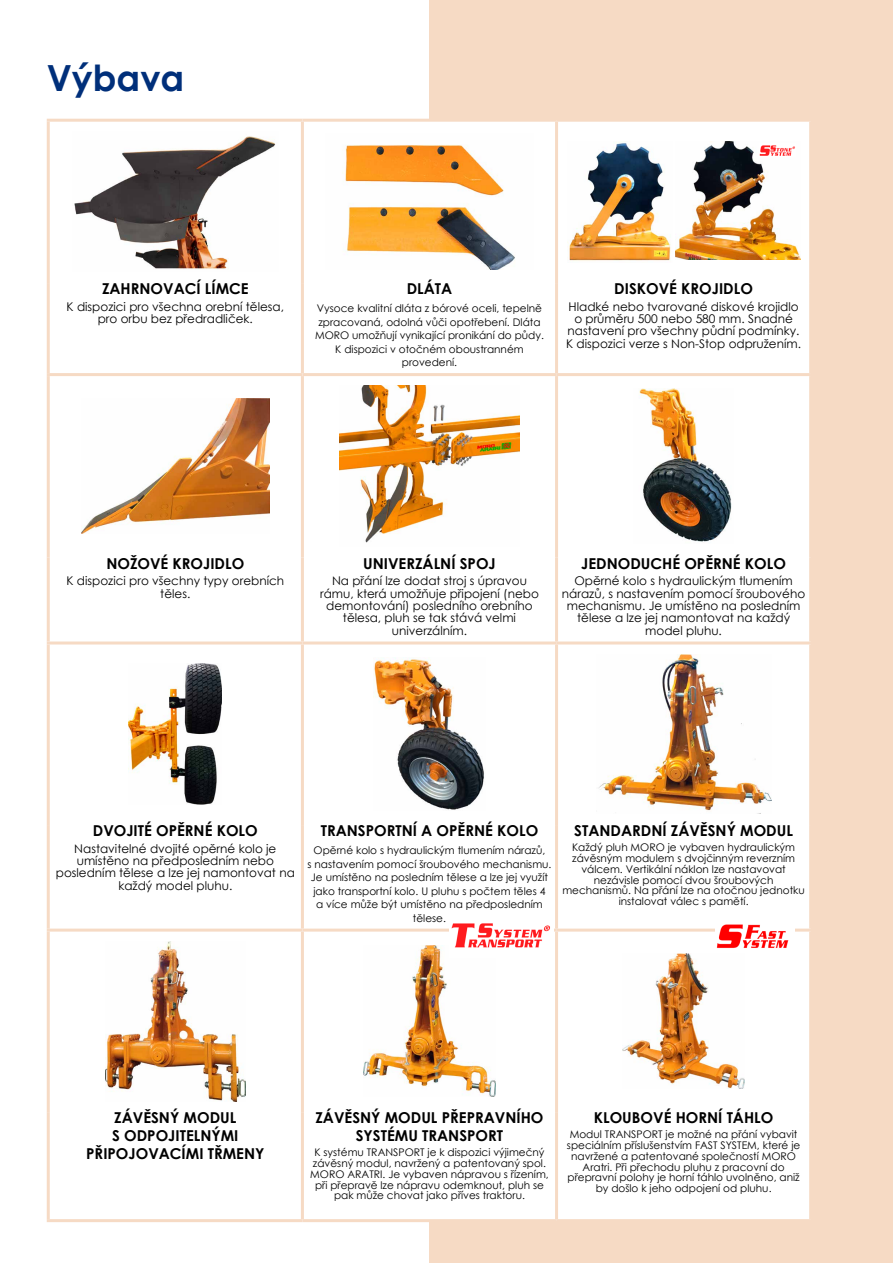
<style>
.page{position:relative;width:893px;height:1263px;background:#fff}
.page>*{position:absolute;margin:0;border:0;box-sizing:border-box;transform-origin:0 0}
.t1{font:700 36px "Century Gothic";color:#002f7a}
.t2{font:700 15px/18px "Century Gothic";color:#000;text-align:center}
.t3{font:12px/12.3px "Century Gothic";color:#000;text-align:center}
.t4{font:10.5px/10.8px "Century Gothic";color:#000;text-align:center}
</style>
<div class="page">
<div style="left:429px;top:0;width:464px;height:1263px;background:#f6dac4"></div>
<div style="left:50px;top:122px;width:759px;height:1097px;background:#fff"></div>
<hr style="left:47px;top:119px;width:255px;height:3px;background:#f6dac4">
<hr style="left:47px;top:122px;width:3px;height:161px;background:#f6dac4">
<hr style="left:302px;top:119px;width:255px;height:3px;background:#f6dac4">
<hr style="left:301px;top:122px;width:3px;height:161px;background:#f6dac4">
<hr style="left:555px;top:122px;width:3px;height:161px;background:#f6dac4">
<hr style="left:47px;top:283px;width:3px;height:90px;background:#f6dac4">
<hr style="left:301px;top:283px;width:3px;height:90px;background:#f6dac4">
<hr style="left:555px;top:283px;width:3px;height:90px;background:#f6dac4">
<hr style="left:47px;top:373px;width:255px;height:3px;background:#f6dac4">
<hr style="left:47px;top:376px;width:3px;height:181px;background:#f6dac4">
<hr style="left:302px;top:373px;width:255px;height:3px;background:#f6dac4">
<hr style="left:301px;top:376px;width:3px;height:181px;background:#f6dac4">
<hr style="left:557px;top:373px;width:255px;height:3px;background:#f6dac4">
<hr style="left:555px;top:376px;width:3px;height:181px;background:#f6dac4">
<hr style="left:47px;top:557px;width:3px;height:84px;background:#f6dac4">
<hr style="left:301px;top:557px;width:3px;height:84px;background:#f6dac4">
<hr style="left:555px;top:557px;width:3px;height:84px;background:#f6dac4">
<hr style="left:47px;top:641px;width:255px;height:3px;background:#f6dac4">
<hr style="left:47px;top:644px;width:3px;height:181px;background:#f6dac4">
<hr style="left:302px;top:641px;width:255px;height:3px;background:#f6dac4">
<hr style="left:301px;top:644px;width:3px;height:181px;background:#f6dac4">
<hr style="left:557px;top:641px;width:255px;height:3px;background:#f6dac4">
<hr style="left:555px;top:644px;width:3px;height:181px;background:#f6dac4">
<hr style="left:47px;top:825px;width:3px;height:103px;background:#f6dac4">
<hr style="left:301px;top:825px;width:3px;height:103px;background:#f6dac4">
<hr style="left:555px;top:825px;width:3px;height:103px;background:#f6dac4">
<hr style="left:47px;top:928px;width:255px;height:3px;background:#f6dac4">
<hr style="left:47px;top:931px;width:3px;height:181px;background:#f6dac4">
<hr style="left:302px;top:928px;width:255px;height:3px;background:#f6dac4">
<hr style="left:301px;top:931px;width:3px;height:181px;background:#f6dac4">
<hr style="left:557px;top:928px;width:255px;height:3px;background:#f6dac4">
<hr style="left:555px;top:931px;width:3px;height:181px;background:#f6dac4">
<hr style="left:47px;top:1112px;width:3px;height:107px;background:#f6dac4">
<hr style="left:301px;top:1112px;width:3px;height:107px;background:#f6dac4">
<hr style="left:555px;top:1112px;width:3px;height:107px;background:#f6dac4">
<hr style="left:47px;top:1219px;width:255px;height:3px;background:#f6dac4">
<hr style="left:302px;top:1219px;width:255px;height:3px;background:#f6dac4">
<img style="left:72px;top:131px;width:206px;height:141px">
<img style="left:325px;top:134px;width:209px;height:136px">
<img style="left:567px;top:141px;width:106px;height:121px">
<img style="left:676px;top:141px;width:124px;height:118px">
<img style="left:759px;top:143px;width:37px;height:13px">
<img style="left:82px;top:398px;width:187px;height:136px">
<img style="left:339px;top:386px;width:181px;height:160px">
<img style="left:633px;top:389px;width:101px;height:154px">
<img style="left:129px;top:663px;width:93px;height:141px">
<img style="left:373px;top:658px;width:113px;height:152px">
<img style="left:596px;top:654px;width:175px;height:160px">
<img style="left:105px;top:941px;width:140px;height:160px">
<img style="left:364px;top:946px;width:131px;height:150px">
<img style="left:622px;top:953px;width:123px;height:136px">
<img style="left:449px;top:919px;width:105px;height:39px">
<div style="left:715px;top:919px;width:80px;height:31px;background:#fff"></div>
<img style="left:717px;top:924px;width:72px;height:24px">
<img style="left:745px;top:924px;width:42px;height:15px">
<h1 class="t1" style="left:47px;top:50px;width:139px">Výbava</h1>
<h2 class="t2" style="left:102px;top:279px;width:148px">ZAHRNOVACÍ LÍMCE</h2>
<p class="t3" style="left:67px;top:300px;width:219px">K dispozici pro všechna orební tělesa, pro orbu bez předradliček.</p>
<h2 class="t2" style="left:407px;top:279px;width:47px">DLÁTA</h2>
<p class="t4" style="left:315px;top:301px;width:230px;line-height:13.5px">Vysoce kvalitní dláta z bórové oceli, tepelně zpracovaná, odolná vůči opotřebení. Dláta MORO umožňují vynikající pronikání do půdy.<br>K dispozici v otočném oboustranném provedení.</p>
<h2 class="t2" style="left:614px;top:279px;width:140px">DISKOVÉ KROJIDLO</h2>
<p class="t3" style="left:566px;top:300px;width:236px">Hladké nebo tvarované diskové krojidlo o průměru 500 nebo 580 mm. Snadné nastavení pro všechny půdní podmínky.<br>K dispozici verze s Non-Stop odpružením.</p>
<h2 class="t2" style="left:106px;top:554px;width:139px">NOŽOVÉ KROJIDLO</h2>
<p class="t3" style="left:67px;top:575px;width:219px">K dispozici pro všechny typy orebních těles.</p>
<h2 class="t2" style="left:363px;top:554px;width:134px">UNIVERZÁLNÍ SPOJ</h2>
<p class="t3" style="left:320px;top:575px;width:220px">Na přání lze dodat stroj s úpravou rámu, která umožňuje připojení (nebo demontování) posledního orebního tělesa, pluh se tak stává velmi univerzálním.</p>
<h2 class="t2" style="left:581px;top:554px;width:206px">JEDNODUCHÉ OPĚRNÉ KOLO</h2>
<p class="t3" style="left:562px;top:575px;width:245px">Opěrné kolo s hydraulickým tlumením nárazů, s nastavením pomocí šroubového mechanismu. Je umístěno na posledním tělese a lze jej namontovat na každý model pluhu.</p>
<h2 class="t2" style="left:93px;top:821px;width:166px">DVOJITÉ OPĚRNÉ KOLO</h2>
<p class="t3" style="left:56px;top:842px;width:241px">Nastavitelné dvojité opěrné kolo je umístěno na předposledním nebo posledním tělese a lze jej namontovat na každý model pluhu.</p>
<h2 class="t2" style="left:321px;top:821px;width:219px">TRANSPORTNÍ A OPĚRNÉ KOLO</h2>
<p class="t4" style="left:307px;top:843px;width:245px;line-height:13.5px">Opěrné kolo s hydraulickým tlumením nárazů,<br>s nastavením pomocí šroubového mechanismu.<br>Je umístěno na posledním tělese a lze jej využít jako transportní kolo. U pluhu s počtem těles 4<br>a více může být umístěno na předposledním tělese.</p>
<h2 class="t2" style="left:574px;top:821px;width:220px">STANDARDNÍ ZÁVĚSNÝ MODUL</h2>
<p class="t4" style="left:562px;top:842px;width:244px">Každý pluh MORO je vybaven hydraulickým závěsným modulem s dvojčinným reverzním válcem. Vertikální náklon lze nastavovat nezávisle pomocí dvou šroubových mechanismů. Na přání lze na otočnou jednotku instalovat válec s pamětí.</p>
<h2 class="t2" style="left:86px;top:1108px;width:180px">ZÁVĚSNÝ MODUL<br>S ODPOJITELNÝMI<br>PŘIPOJOVACÍMI TŘMENY</h2>
<h2 class="t2" style="left:315px;top:1108px;width:229px">ZÁVĚSNÝ MODUL PŘEPRAVNÍHO<br>SYSTÉMU TRANSPORT</h2>
<p class="t4" style="left:310px;top:1147px;width:240px">K systému TRANSPORT je k dispozici výjimečný závěsný modul, navržený a patentovaný spol.<br>MORO ARATRI. Je vybaven nápravou s řízením, při přepravě lze nápravu odemknout, pluh se pak může chovat jako příves traktoru.</p>
<h2 class="t2" style="left:594px;top:1108px;width:181px">KLOUBOVÉ HORNÍ TÁHLO</h2>
<p class="t4" style="left:567px;top:1129px;width:235px">Modul TRANSPORT je možné na přání vybavit speciálním příslušenstvím FAST SYSTEM, které je navržené a patentované společností MORO Aratri. Při přechodu pluhu z pracovní do přepravní polohy je horní táhlo uvolněno, aniž by došlo k jeho odpojení od pluhu.</p>
</div>
